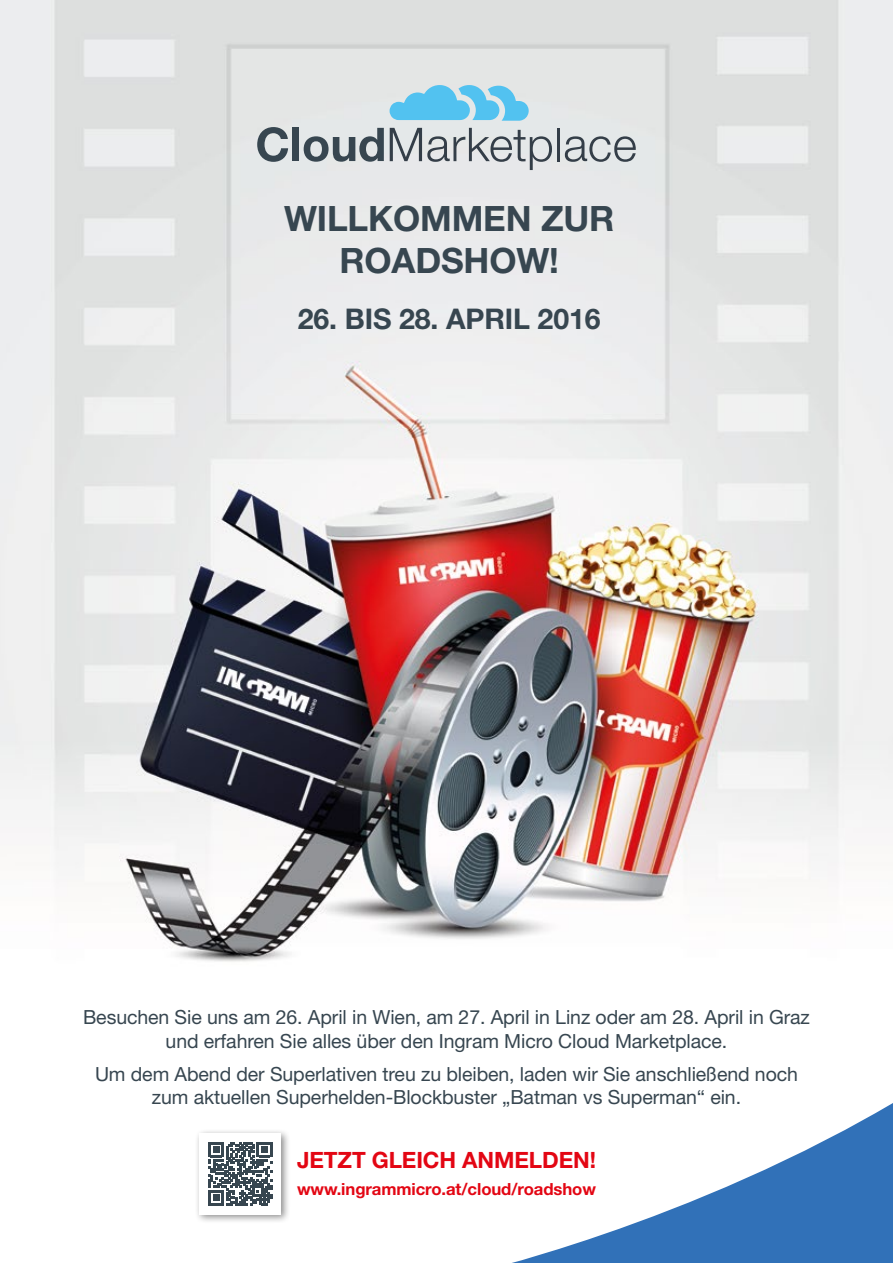
<style>
.page{position:relative;width:893px;height:1263px;background:#fff}
.page>*{position:absolute;margin:0;border:0;box-sizing:border-box;transform-origin:0 0}
.t1{font:700 34.95px/42px "Helvetica Neue LT Std";letter-spacing:-.005em;color:#374650;text-align:center}
.t2{font:700 28.5px "Helvetica Neue LT Std";letter-spacing:-.005em;color:#374650}
.t3{font:700 22.5px "Helvetica Neue LT Std";letter-spacing:-.005em;color:#e30613}
.t4{font:19.5px/23.4px "Helvetica Neue LT Std";letter-spacing:-.005em;color:#374650;text-align:center}
.t5{font:700 16.65px "Helvetica Neue LT Std";letter-spacing:-.005em;color:#e30613}
</style>
<div class="page">
<img style="left:0;top:0;width:893px;height:962px">
<svg style="left:390px;top:85px;width:139px;height:36px;background:#7fcdec"></svg>
<svg style="left:257px;top:127px;width:31px;height:35px"></svg>
<div style="left:293px;top:128px;width:6px;height:33px;background:#374650"></div>
<svg style="left:304px;top:128px;width:80px;height:34px;background:#99a1a6"></svg>
<svg style="left:390px;top:128px;width:162px;height:42px;background:#bec2c5"></svg>
<hr style="left:557px;top:128px;width:3px;height:33px;background:#343e48">
<svg style="left:565px;top:136px;width:71px;height:26px;background:#abb1b5"></svg>
<svg style="left:512px;top:1103px;width:381px;height:160px"></svg>
<div style="left:195px;top:1128px;width:95px;height:95px;background:#000;opacity:.45"></div>
<div style="left:200px;top:1133px;width:81px;height:81px;background:#fff"></div>
<svg style="left:209px;top:1142px;width:63px;height:63px"></svg>
<h1 class="t1" style="left:284px;top:197px;width:332px">WILLKOMMEN ZUR<br>ROADSHOW!</h1>
<h2 class="t2" style="left:298px;top:301px;width:304px">26. BIS 28. APRIL 2016</h2>
<p class="t4" style="left:83px;top:1005px;width:728px">Besuchen Sie uns am 26. April in Wien, am 27. April in Linz oder am 28. April in Graz und erfahren Sie alles über den Ingram Micro Cloud Marketplace.</p>
<p class="t4" style="left:95px;top:1061px;width:704px">Um dem Abend der Superlativen treu zu bleiben, laden wir Sie anschließend noch zum aktuellen Superhelden-Blockbuster „Batman vs Superman“ ein.</p>
<p class="t3" style="left:297px;top:1146px;width:300px">JETZT GLEICH ANMELDEN!</p>
<p class="t5" style="left:297px;top:1179px;width:300px">www.ingrammicro.at/cloud/roadshow</p>
</div>
